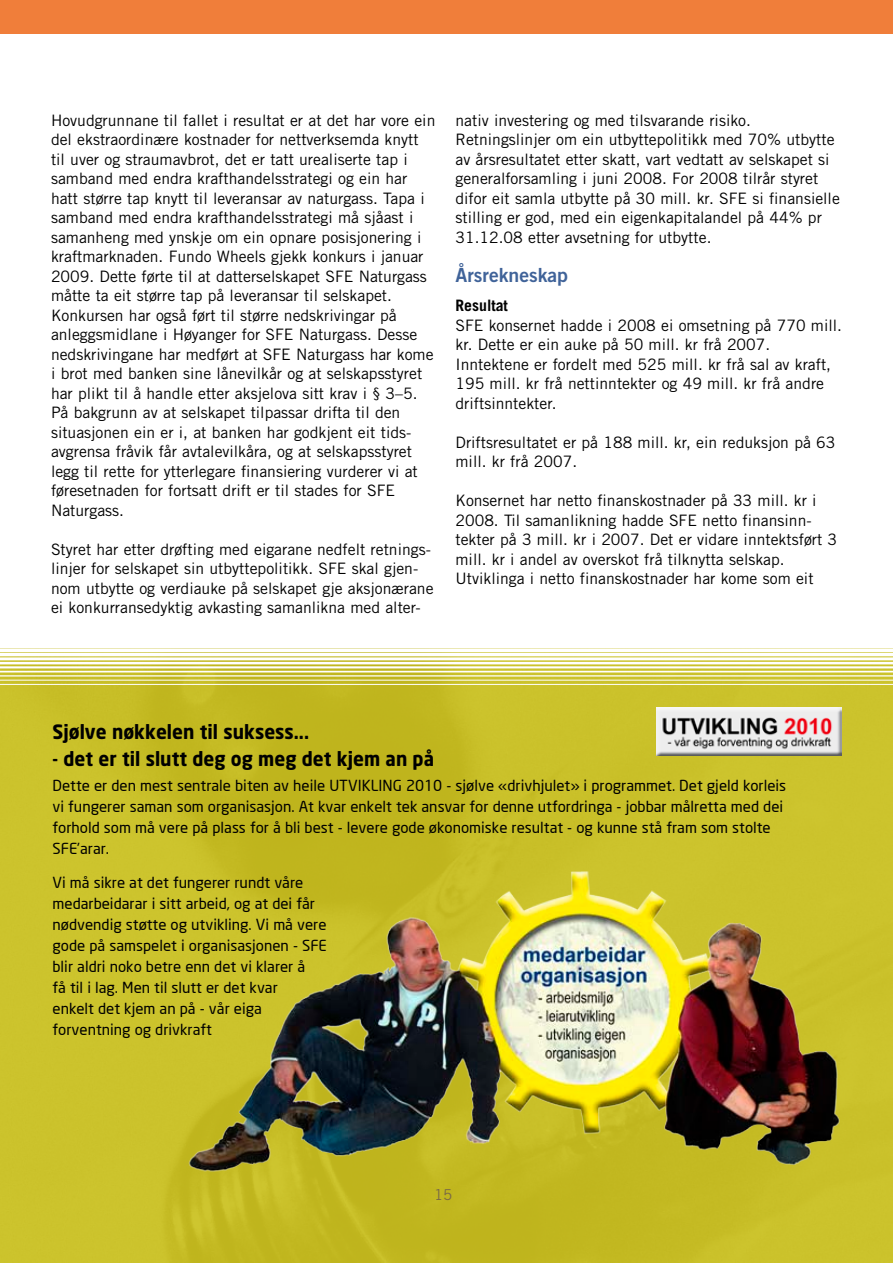
<style>
.page{position:relative;width:893px;height:1263px;background:#fff}
.page>*{position:absolute;margin:0;border:0;box-sizing:border-box;transform-origin:0 0}
.t1{font:700 19.5px "Neo Sans";color:#000;scale:.95 1}
.t2{font:19.5px "Trade Gothic Bold Two";color:#406399}
.t3{font:15.75px/19.5px "Trade Gothic";color:#000}
.t4{font:700 15.75px "Trade Gothic";color:#000}
.t5{font:15px/21px "Neo Sans";color:#000}
.t6{font:15px "Trade Gothic";color:#786847}
</style>
<div class="page">
<img style="left:0;top:652px;width:893px;height:611px">
<hr style="left:0;top:666px;width:893px;height:2px;background:#fff">
<hr style="left:0;top:671px;width:893px;height:1px;background:#fff">
<hr style="left:0;top:675px;width:893px;height:1px;background:#fff">
<hr style="left:0;top:680px;width:893px;height:1px;background:#fff">
<hr style="left:0;top:684px;width:893px;height:1px;background:#fff">
<hr style="left:0;top:662px;width:893px;height:2px;background:#fff">
<hr style="left:0;top:657px;width:893px;height:3px;background:#fff">
<hr style="left:0;top:653px;width:893px;height:3px;background:#fff">
<svg style="left:0;top:648px;width:893px;height:1px"></svg>
<div style="left:0;top:0;width:893px;height:34px;background:#f07e3a"></div>
<img style="left:184px;top:871px;width:658px;height:307px">
<img style="left:657px;top:708px;width:185px;height:48px">
<p class="t3" style="left:51px;top:110px;width:386px">Hovudgrunnane til fallet i resultat er at det har vore ein del ekstraordinære kostnader for nettverksemda knytt til uver og straumavbrot, det er tatt urealiserte tap i samband med endra krafthandelsstrategi og ein har hatt større tap knytt til leveransar av naturgass. Tapa i samband med endra krafthandelsstrategi må sjåast i samanheng med ynskje om ein opnare posisjonering i kraftmarknaden. Fundo Wheels gjekk konkurs i januar 2009. Dette førte til at datterselskapet SFE Naturgass måtte ta eit større tap på leveransar til selskapet.<br>Konkursen har også ført til større nedskrivingar på anleggsmidlane i Høyanger for SFE Naturgass. Desse nedskrivingane har medført at SFE Naturgass har kome i brot med banken sine lånevilkår og at selskapsstyret har plikt til å handle etter aksjelova sitt krav i § 3–5.<br>På bakgrunn av at selskapet tilpassar drifta til den situasjonen ein er i, at banken har godkjent eit tids&shy;avgrensa fråvik får avtalevilkåra, og at selskapsstyret legg til rette for ytterlegare finansiering vurderer vi at føresetnaden for fortsatt drift er til stades for SFE Naturgass.</p>
<p class="t3" style="left:51px;top:539px;width:384px">Styret har etter drøfting med eigarane nedfelt retnings&shy;linjer for selskapet sin utbyttepolitikk. SFE skal gjen&shy;nom utbytte og verdiauke på selskapet gje aksjonærane ei konkurransedyktig avkasting samanlikna med alter-</p>
<p class="t3" style="left:455px;top:110px;width:386px">nativ investering og med tilsvarande risiko.<br>Retningslinjer om ein utbyttepolitikk med 70% utbytte av årsresultatet etter skatt, vart vedtatt av selskapet si generalforsamling i juni 2008. For 2008 tilrår styret difor eit samla utbytte på 30 mill. kr. SFE si finansielle stilling er god, med ein eigenkapitalandel på 44% pr 31.12.08 etter avsetning for utbytte.</p>
<p class="t2" style="left:455px;top:263px;width:114px">Årsrekneskap</p>
<p class="t4" style="left:455px;top:296px;width:54px">Resultat</p>
<p class="t3" style="left:455px;top:315px;width:388px">SFE konsernet hadde i 2008 ei omsetning på 770 mill. kr. Dette er ein auke på 50 mill. kr frå 2007.<br>Inntektene er fordelt med 525 mill. kr frå sal av kraft, 195 mill. kr frå nettinntekter og 49 mill. kr frå andre driftsinntekter.</p>
<p class="t3" style="left:455px;top:432px;width:381px">Driftsresultatet er på 188 mill. kr, ein reduksjon på 63 mill. kr frå 2007.</p>
<p class="t3" style="left:455px;top:490px;width:383px">Konsernet har netto finanskostnader på 33 mill. kr i 2008. Til samanlikning hadde SFE netto finansinn&shy;tekter på 3 mill. kr i 2007. Det er vidare inntektsført 3 mill. kr i andel av overskot frå tilknytta selskap.<br>Utviklinga i netto finanskostnader har kome som eit</p>
<p class="t1" style="left:53px;top:719px;width:272px">Sjølve nøkkelen til suksess...</p>
<p class="t1" style="left:53px;top:746px;width:403px">- det er til slutt deg og meg det kjem an på</p>
<p class="t5" style="left:53px;top:775px;width:735px">Dette er den mest sentrale biten av heile UTVIKLING 2010 - sjølve «drivhjulet» i programmet. Det gjeld korleis vi fungerer saman som organisasjon. At kvar enkelt tek ansvar for denne utfordringa - jobbar målretta med dei forhold som må vere på plass for å bli best - levere gode økonomiske resultat - og kunne stå fram som stolte SFE’arar.</p>
<p class="t5" style="left:53px;top:871px;width:276px">Vi må sikre at det fungerer rundt våre medarbeidarar i sitt arbeid, og at dei får nødvendig støtte og utvikling. Vi må vere gode på samspelet i organisasjonen - SFE blir aldri noko betre enn det vi klarer å<br>få til i lag. Men til slutt er det kvar<br>enkelt det kjem an på - vår eiga forventning og drivkraft</p>
<p class="t6" style="left:434px;top:1186px;width:20px">15</p>
</div>
